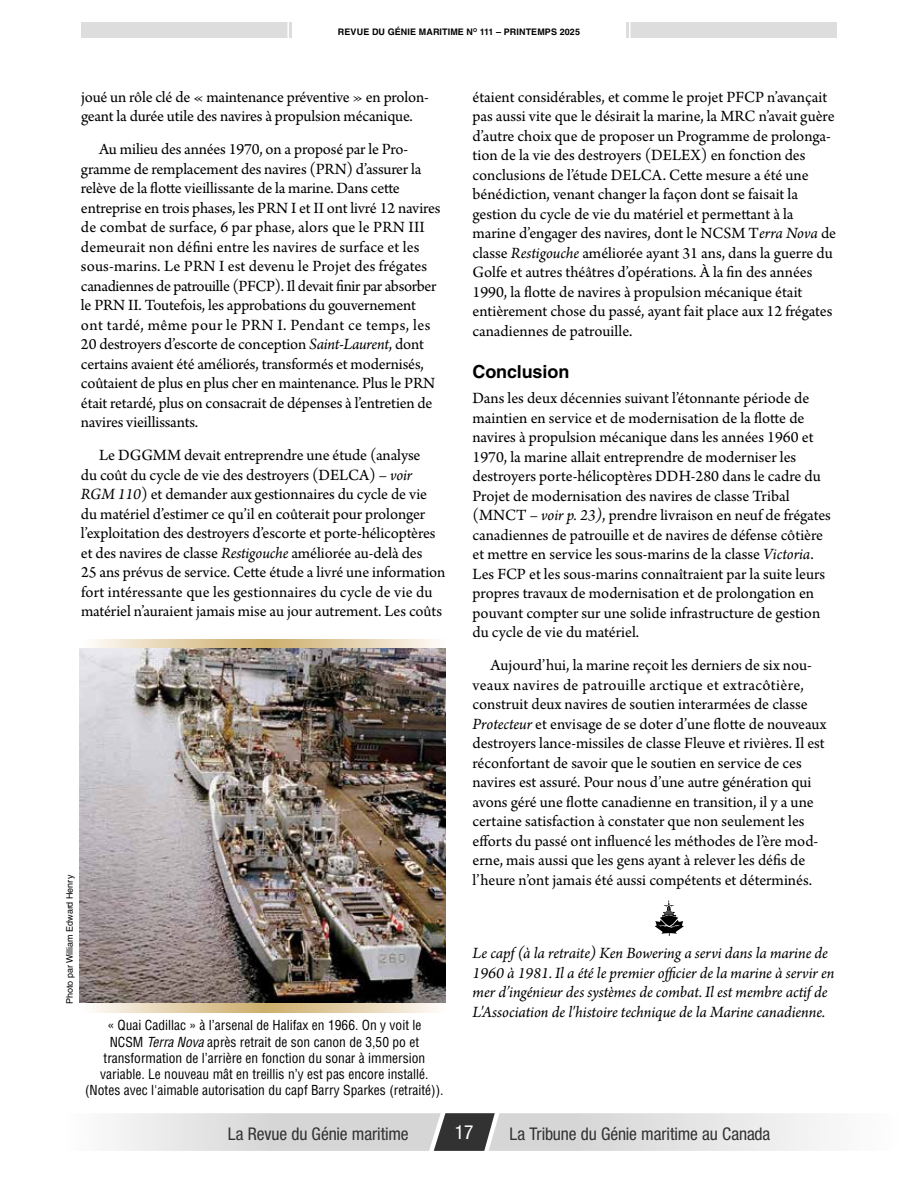
<style>
.page{position:relative;width:918px;height:1188px;background:#fff}
.page>*{position:absolute;margin:0;border:0;box-sizing:border-box;transform-origin:0 0}
.t1{font:condensed 19.5px "Helvetica Neue LT Std";color:#fff}
.t2{font:700 18px "Helvetica LT Std";letter-spacing:-.005em;color:#000}
.t3{font:condensed 17.55px "Helvetica Neue LT Std";letter-spacing:-.01em;color:#323232}
.Body{font:16.5px/19.5px "Arno Pro";letter-spacing:-.005em;color:#000}
.Body-2{font:italic 16.5px/19.5px "Arno Pro";letter-spacing:-.005em;color:#000}
.Photo_Caption{font:condensed 13.5px/16.2px "Helvetica LT Std";color:#000;text-align:center}
.t4{font:700 9px "Helvetica LT Std";letter-spacing:.01em;color:#000}
.Photo_Credit{font:9px "Helvetica LT Std";color:#000}
.s1{font-style:italic}
</style>
<div class="page">
<div style="left:81px;top:23px;width:211px;height:15px;background:#ddd"></div>
<hr style="left:287px;top:16px;width:2px;height:29px;background:#fff">
<div style="left:626px;top:23px;width:211px;height:15px;background:#ddd"></div>
<hr style="left:629px;top:16px;width:2px;height:29px;background:#fff">
<svg style="left:81px;top:639px;width:364px;height:374px;background:#e2d1b0"></svg>
<svg style="left:655px;top:900px;width:29px;height:36px"></svg>
<img style="left:80px;top:649px;width:366px;height:354px">
<svg style="left:115px;top:1113px;width:707px;height:38px;background:#d4d4d4"></svg>
<p class="t4" style="left:338px;top:26px;width:244px">REVUE DU GÉNIE MARITIME N<sup>O</sup> 111 – PRINTEMPS 2025</p>
<p class="Body" style="left:81px;top:88px;width:349px">joué un rôle clé de « maintenance préventive » en prolon&shy;geant la durée utile des navires à propulsion mécanique.</p>
<p class="Body" style="left:81px;top:141px;width:361px;text-indent:18px">Au milieu des années 1970, on a proposé par le Pro&shy;gramme de remplacement des navires (PRN) d’assurer la relève de la flotte vieillissante de la marine. Dans cette entreprise en trois phases, les PRN I et II ont livré 12 navires de combat de surface, 6 par phase, alors que le PRN III demeurait non défini entre les navires de surface et les sous-marins. Le PRN I est devenu le Projet des frégates canadiennes de patrouille (PFCP). Il devait finir par absorber le PRN II. Toutefois, les approbations du gouvernement ont tardé, même pour le PRN I. Pendant ce temps, les 20 destroyers d’escorte de conception <span class="s1">Saint-Laurent</span>, dont certains avaient été améliorés, transformés et modernisés, coûtaient de plus en plus cher en maintenance. Plus le PRN était retardé, plus on consacrait de dépenses à l’entretien de navires vieillissants.</p>
<p class="Body" style="left:81px;top:447px;width:366px;text-indent:18px">Le DGGMM devait entreprendre une étude (analyse<br>du coût du cycle de vie des destroyers (DELCA) – <span class="s1">voir RGM 110</span>) et demander aux gestionnaires du cycle de vie du matériel d’estimer ce qu’il en coûterait pour prolonger l’exploitation des destroyers d’escorte et porte-hélicoptères et des navires de classe <span class="s1">Restigouche</span> améliorée au-delà des<br>25 ans prévus de service. Cette étude a livré une information fort intéressante que les gestionnaires du cycle de vie du matériel n’auraient jamais mise au jour autrement. Les coûts</p>
<p class="Photo_Credit" style="left:64px;top:1004px;width:131px;rotate:-90deg">Photo par William Edward Henry</p>
<p class="Photo_Caption" style="left:85px;top:1017px;width:360px">« Quai Cadillac » à l’arsenal de Halifax en 1966. On y voit le<br>NCSM <span class="s1">Terra Nova</span> après retrait de son canon de 3,50 po et transformation de l’arrière en fonction du sonar à immersion variable. Le nouveau mât en treillis n’y est pas encore installé. (Notes avec l'aimable autorisation du capf Barry Sparkes (retraité)).</p>
<p class="Body" style="left:472px;top:88px;width:365px">étaient considérables, et comme le projet PFCP n’avançait pas aussi vite que le désirait la marine, la MRC n’avait guère d’autre choix que de proposer un Programme de prolonga&shy;tion de la vie des destroyers (DELEX) en fonction des conclusions de l’étude DELCA. Cette mesure a été une bénédiction, venant changer la façon dont se faisait la gestion du cycle de vie du matériel et permettant à la marine d’engager des navires, dont le NCSM T<span class="s1">erra Nova</span> de classe <span class="s1">Restigouche</span> améliorée ayant 31 ans, dans la guerre du Golfe et autres théâtres d’opérations. À la fin des années 1990, la flotte de navires à propulsion mécanique était entièrement chose du passé, ayant fait place aux 12 frégates canadiennes de patrouille.</p>
<h2 class="t2" style="left:472px;top:360px;width:98px">Conclusion</h2>
<p class="Body" style="left:472px;top:389px;width:360px">Dans les deux décennies suivant l’étonnante période de maintien en service et de modernisation de la flotte de navires à propulsion mécanique dans les années 1960 et 1970, la marine allait entreprendre de moderniser les destroyers porte-hélicoptères DDH-280 dans le cadre du Projet de modernisation des navires de classe Tribal (MNCT – <span class="s1">voir p. 23)</span>, prendre livraison en neuf de frégates canadiennes de patrouille et de navires de défense côtière et mettre en service les sous-marins de la classe <span class="s1">Victoria</span>.<br>Les FCP et les sous-marins connaîtraient par la suite leurs propres travaux de modernisation et de prolongation en pouvant compter sur une solide infrastructure de gestion du cycle de vie du matériel.</p>
<p class="Body" style="left:472px;top:656px;width:356px;text-indent:18px">Aujourd’hui, la marine reçoit les derniers de six nou&shy;veaux navires de patrouille arctique et extracôtière, construit deux navires de soutien interarmées de classe <span class="s1">Protecteur</span> et envisage de se doter d’une flotte de nouveaux destroyers lance-missiles de classe Fleuve et rivières. Il est réconfortant de savoir que le soutien en service de ces navires est assuré. Pour nous d’une autre génération qui avons géré une flotte canadienne en transition, il y a une certaine satisfaction à constater que non seulement les efforts du passé ont influencé les méthodes de l’ère mod&shy;erne, mais aussi que les gens ayant à relever les défis de l’heure n’ont jamais été aussi compétents et déterminés.</p>
<p class="Body-2" style="left:472px;top:945px;width:364px">Le capf (à la retraite) Ken Bowering a servi dans la marine de 1960 à 1981. Il a été le premier officier de la marine à servir en mer d’ingénieur des systèmes de combat. Il est membre actif de L'Association de l'histoire technique de la Marine canadienne.</p>
<p class="t3" style="left:228px;top:1124px;width:182px">La Revue du Génie maritime</p>
<p class="t1" style="left:455px;top:1121px;width:20px">17</p>
<p class="t3" style="left:510px;top:1123px;width:262px">La Tribune du Génie maritime au Canada</p>
</div>
